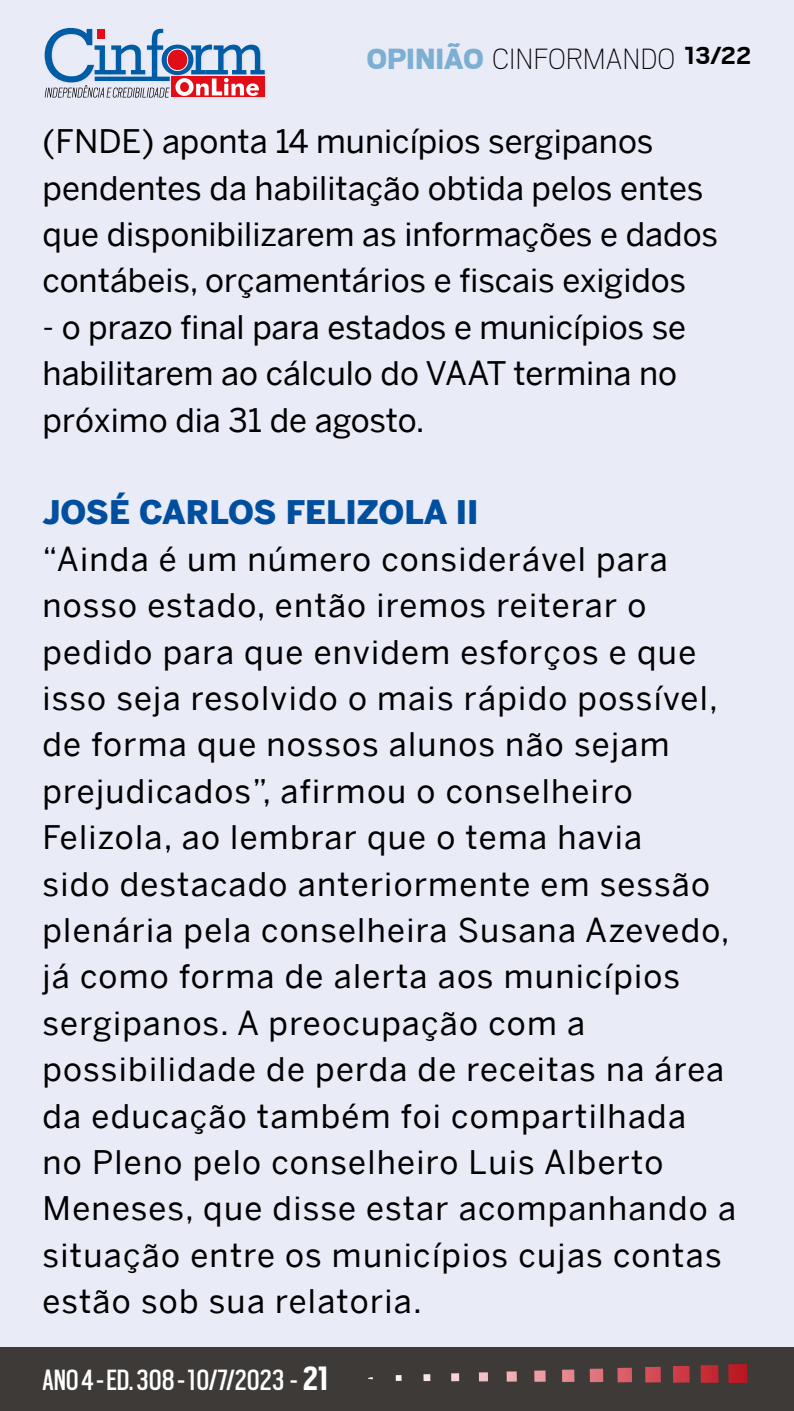
<style>
.page{position:relative;width:794px;height:1411px;background:#fff}
.page>*{position:absolute;margin:0;border:0;box-sizing:border-box;transform-origin:0 0}
.t1{font:32.5px/46.4px "Benton Sans";letter-spacing:.04em;color:#000}
.t2{font:32.5px/46.4px "Benton Sans";color:#000}
.t3{font:32.5px "Scout Cond";color:#fff}
.t4{font:100 32.5px "Scout";color:#000}
.t5{font:900 32.5px "Benton Sans";color:#004f9f}
.s1{font-weight:900;color:#7cafd1}
.s2{font-weight:700;font-size:27.5px}
.s3{font-weight:700;font-size:37.5px}
</style>
<div class="page">
<div style="left:0;top:0;width:794px;height:1410px;background:#e9ebf7"></div>
<div style="left:0;top:1347px;width:794px;height:63px;background:#3e3a37"></div>
<img style="left:728px;top:1364px;width:19px;height:18px">
<img style="left:700px;top:1365px;width:18px;height:17px">
<img style="left:673px;top:1365px;width:16px;height:17px">
<img style="left:645px;top:1366px;width:16px;height:16px">
<img style="left:617px;top:1367px;width:15px;height:15px">
<svg style="left:590px;top:1368px;width:13px;height:13px"></svg>
<svg style="left:562px;top:1369px;width:12px;height:12px"></svg>
<svg style="left:534px;top:1370px;width:11px;height:11px"></svg>
<svg style="left:506px;top:1371px;width:11px;height:10px"></svg>
<svg style="left:479px;top:1372px;width:9px;height:9px"></svg>
<svg style="left:451px;top:1373px;width:8px;height:8px"></svg>
<svg style="left:423px;top:1374px;width:7px;height:6px"></svg>
<svg style="left:396px;top:1375px;width:5px;height:5px"></svg>
<svg style="left:45px;top:28px;width:220px;height:70px"></svg>
<p class="t4" style="left:367px;top:37px;width:386px"><span class="s1">OPINIÃO</span> CINFORMANDO <span class="s2">13/22</span></p>
<p class="t2" style="left:43px;top:118px;width:677px">(FNDE) aponta 14 municípios sergipanos pendentes da habilitação obtida pelos entes que disponibilizarem as informações e dados contábeis, orçamentários e fiscais exigidos</p>
<p class="t2" style="left:43px;top:303px;width:645px">- o prazo final para estados e municípios se habilitarem ao cálculo do VAAT termina no próximo dia 31 de agosto.</p>
<p class="t5" style="left:43px;top:493px;width:437px">JOSÉ CARLOS FELIZOLA II</p>
<p class="t1" style="left:43px;top:535px;width:695px">“Ainda é um número considerável para nosso estado, então iremos reiterar o pedido para que envidem esforços e que isso seja resolvido o mais rápido possível, de forma que nossos alunos não sejam prejudicados”, afirmou o conselheiro Felizola, ao lembrar que o tema havia<br>sido destacado anteriormente em sessão plenária pela conselheira Susana Azevedo, já como forma de alerta aos municípios sergipanos. A preocupação com a possibilidade de perda de receitas na área da educação também foi compartilhada<br>no Pleno pelo conselheiro Luis Alberto Meneses, que disse estar acompanhando a situação entre os municípios cujas contas estão sob sua relatoria.</p>
<p class="t3" style="left:43px;top:1358px;width:287px">ANO 4 - ED. 308 - 10/7/2023 - <span class="s3">21</span></p>
</div>
